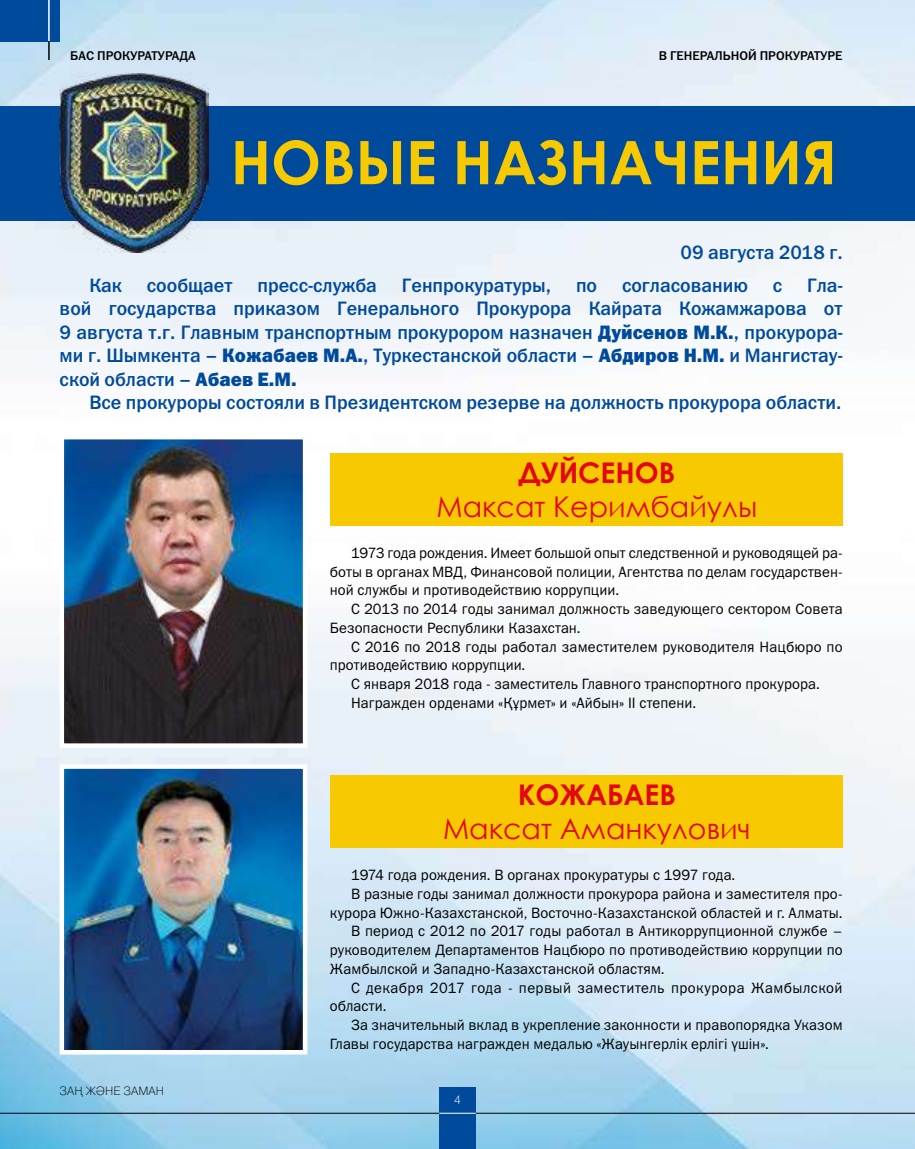
<style>
.page{position:relative;width:915px;height:1149px;background:#fff}
.page>*{position:absolute;margin:0;border:0;box-sizing:border-box;transform-origin:0 0}
.t1{font:700 60px "KZ Century Gothic";color:#f6c900}
.t2{font:28.5px "KZ Century Gothic";color:#e30613}
.t3{font:700 28.5px "KZ Century Gothic";color:#e30613}
.t4{font:500 19.5px/23.4px "DS Franklin Gothic";color:#004a9b;text-align:justify;scale:.96 1}
.t5{font:15px/18.8px "DS Franklin Gothic";letter-spacing:.01em;color:#000;text-align:justify}
.t6{font:15px "DS Franklin Gothic";letter-spacing:.03em;color:#000}
.t7{font:500 12.75px "DS Franklin Gothic";color:#000}
.t8{font:300 12px "DS Pragmatica";color:#000}
.t9{font:300 12px "DS Pragmatica";color:#fff}
.s1{font-weight:800}
</style>
<div class="page">
<img style="left:0;top:0;width:914px;height:1148px">
<div style="left:330px;top:453px;width:512px;height:72px;background:#f6c900"></div>
<div style="left:330px;top:774px;width:512px;height:73px;background:#f6c900"></div>
<img style="left:57px;top:761px;width:252px;height:295px">
<img style="left:57px;top:432px;width:252px;height:318px">
<div style="left:0;top:106px;width:913px;height:114px;background:#004a9b"></div>
<hr style="left:913px;top:106px;width:1px;height:114px;background:#004a9b">
<img style="left:60px;top:74px;width:148px;height:178px">
<div style="left:439px;top:1086px;width:36px;height:62px;background:#004a9b"></div>
<div style="left:0;top:0;width:60px;height:41px;background:#004a9b"></div>
<hr style="left:48px;top:0;width:2px;height:41px;background:#fff">
<svg style="left:48px;top:41px;width:2px;height:19px"></svg>
<hr style="left:475px;top:1112px;width:439px;height:1px;background:#000">
<hr style="left:0;top:1112px;width:439px;height:1px;background:#000">
<hr style="left:439px;top:1112px;width:36px;height:1px;background:#fff">
<p class="t7" style="left:70px;top:49px;width:127px">БАС ПРОКУРАТУРАДА</p>
<p class="t7" style="left:658px;top:49px;width:185px">В ГЕНЕРАЛЬНОЙ ПРОКУРАТУРЕ</p>
<h1 class="t1" style="left:231px;top:117px;width:607px">НОВЫЕ НАЗНАЧЕНИЯ</h1>
<h3 class="t4" style="left:680px;top:241px;width:170px">09 августа 2018 г.</h3>
<h3 class="t4" style="left:89px;top:273px;width:35px">Как</h3>
<h3 class="t4" style="left:147px;top:273px;width:91px">сообщает</h3>
<h3 class="t4" style="left:257px;top:273px;width:126px">пресс-служба</h3>
<h3 class="t4" style="left:402px;top:273px;width:157px">Генпрокуратуры,</h3>
<h3 class="t4" style="left:575px;top:273px;width:23px">по</h3>
<h3 class="t4" style="left:621px;top:273px;width:133px">согласованию</h3>
<h3 class="t4" style="left:772px;top:273px;width:11px">с</h3>
<p class="t4" style="left:60px;top:273px;width:816px;text-indent:747px">Гла&shy;вой государства приказом Генерального Прокурора Кайрата Кожамжарова от 9 августа т.г. Главным транспортным прокурором назначен <span class="s1">Дуйсенов М.К.</span>, прокурора&shy;ми г. Шымкента – <span class="s1">Кожабаев М.А.</span>, Туркестанской области – <span class="s1">Абдиров Н.М.</span> и Мангистау&shy;ской области – <span class="s1">Абаев Е.М.</span></p>
<h3 class="t4" style="left:89px;top:390px;width:784px">Все прокуроры состояли в Президентском резерве на должность прокурора области.</h3>
<h2 class="t3" style="left:518px;top:450px;width:158px">ДУЙСЕНОВ</h2>
<h2 class="t2" style="left:436px;top:486px;width:322px">Максат Керимбайулы</h2>
<p class="t5" style="left:330px;top:543px;width:514px;text-indent:21px">1973 года рождения. Имеет большой опыт следственной и руководящей ра&shy;боты в органах МВД, Финансовой полиции, Агентства по делам государствен&shy;ной службы и противодействию коррупции.</p>
<p class="t5" style="left:330px;top:599px;width:514px;text-indent:21px">С 2013 по 2014 годы занимал должность заведующего сектором Совета<br>Безопасности Республики Казахстан.</p>
<p class="t5" style="left:351px;top:637px;width:493px">С 2016 по 2018 годы работал заместителем руководителя Нацбюро по</p>
<p class="t5" style="left:330px;top:656px;width:197px">противодействию коррупции.</p>
<p class="t5" style="left:351px;top:674px;width:470px">С января 2018 года - заместитель Главного транспортного прокурора.</p>
<p class="t5" style="left:351px;top:693px;width:346px">Награжден орденами «Құрмет» и «Айбын» ІІ степени.</p>
<h2 class="t3" style="left:517px;top:772px;width:160px">КОЖАБАЕВ</h2>
<h2 class="t2" style="left:443px;top:808px;width:309px">Максат Аманкулович</h2>
<p class="t8" style="left:60px;top:1084px;width:106px">ЗАҢ ЖӘНЕ ЗАМАН</p>
<p class="t5" style="left:351px;top:865px;width:385px">1974 года рождения. В органах прокуратуры с 1997 года.</p>
<p class="t5" style="left:351px;top:884px;width:493px">В разные годы занимал должности прокурора района и заместителя про-</p>
<p class="t5" style="left:330px;top:902px;width:514px">курора Южно-Казахстанской, Восточно-Казахстанской областей и г. Алматы.</p>
<p class="t5" style="left:351px;top:921px;width:493px">В период с 2012 по 2017 годы работал в Антикоррупционной службе –</p>
<p class="t5" style="left:330px;top:940px;width:514px">руководителем Департаментов Нацбюро по противодействию коррупции по</p>
<p class="t5" style="left:330px;top:959px;width:336px">Жамбылской и Западно-Казахстанской областям.</p>
<p class="t6" style="left:351px;top:979px;width:493px">С декабря 2017 года - первый заместитель прокурора Жамбылской</p>
<p class="t5" style="left:330px;top:996px;width:58px">области.</p>
<p class="t5" style="left:351px;top:1015px;width:493px">За значительный вклад в укрепление законности и правопорядка Указом</p>
<p class="t5" style="left:330px;top:1034px;width:440px">Главы государства награжден медалью «Жауынгерлік ерлігі үшін».</p>
<p class="t9" style="left:454px;top:1092px;width:8px">4</p>
</div>
